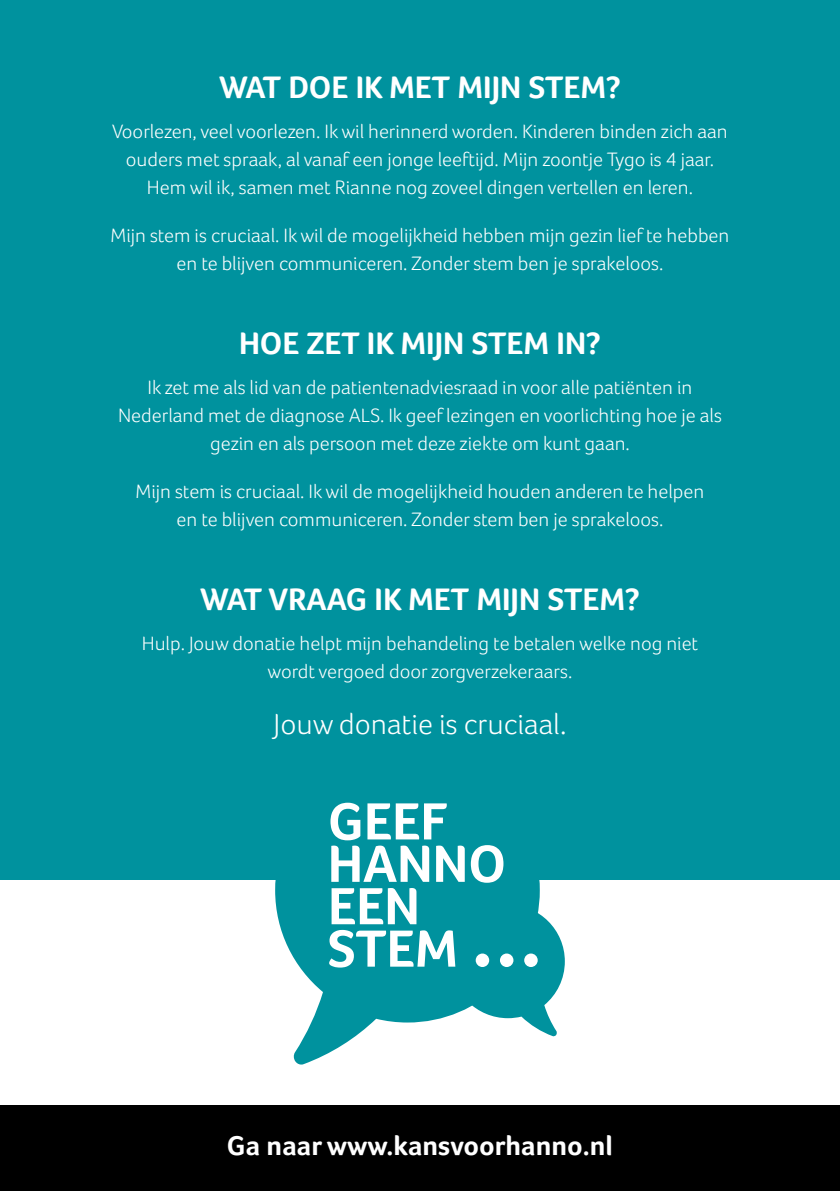
<style>
.page{position:relative;width:840px;height:1191px;background:#fff}
.page>*{position:absolute;margin:0;border:0;box-sizing:border-box;transform-origin:0 0}
.t1{font:700 32px "Foco";color:#fff}
.t2{font:300 30px "Foco";color:#fff}
.t3{font:700 28px "Foco";color:#fff}
.t4{font:300 20px/28px "Foco";color:#fff;text-align:center}
</style>
<div class="page">
<div style="left:0;top:0;width:839px;height:879px;background:#00929e"></div>
<svg style="left:275px;top:847px;width:264px;height:218px;fill:#00929e"></svg>
<svg style="left:330px;top:802px;width:134px;height:80px"></svg>
<svg style="left:470px;top:845px;width:33px;height:37px"></svg>
<svg style="left:329px;top:888px;width:235px;height:148px"></svg>
<div style="left:0;top:1106px;width:839px;height:85px;background:#000"></div>
<h1 class="t1" style="left:219px;top:68px;width:403px">WAT DOE IK MET MIJN STEM?</h1>
<p class="t4" style="left:112px;top:117px;width:617px">Voorlezen, veel voorlezen. Ik wil herinnerd worden. Kinderen binden zich aan ouders met spraak, al vanaf een jonge leeftijd. Mijn zoontje Tygo is 4 jaar.<br>Hem wil ik, samen met Rianne nog zoveel dingen vertellen en leren.</p>
<p class="t4" style="left:110px;top:221px;width:620px">Mijn stem is cruciaal. Ik wil de mogelijkheid hebben mijn gezin lief te hebben en te blijven communiceren. Zonder stem ben je sprakeloos.</p>
<h1 class="t1" style="left:239px;top:324px;width:363px">HOE ZET IK MIJN STEM IN?</h1>
<p class="t4" style="left:118px;top:373px;width:605px">Ik zet me als lid van de patientenadviesraad in voor alle patiënten in<br>Nederland met de diagnose ALS. Ik geef lezingen en voorlichting hoe je als gezin en als persoon met deze ziekte om kunt gaan.</p>
<p class="t4" style="left:136px;top:477px;width:570px">Mijn stem is cruciaal. Ik wil de mogelijkheid houden anderen te helpen en te blijven communiceren. Zonder stem ben je sprakeloos.</p>
<h1 class="t1" style="left:200px;top:580px;width:441px">WAT VRAAG IK MET MIJN STEM?</h1>
<p class="t4" style="left:142px;top:629px;width:557px">Hulp. Jouw donatie helpt mijn behandeling te betalen welke nog niet wordt vergoed door zorgverzekeraars.</p>
<h2 class="t2" style="left:273px;top:706px;width:294px">Jouw donatie is cruciaal.</h2>
<h3 class="t3" style="left:227px;top:1129px;width:387px">Ga naar www.kansvoorhanno.nl</h3>
</div>
